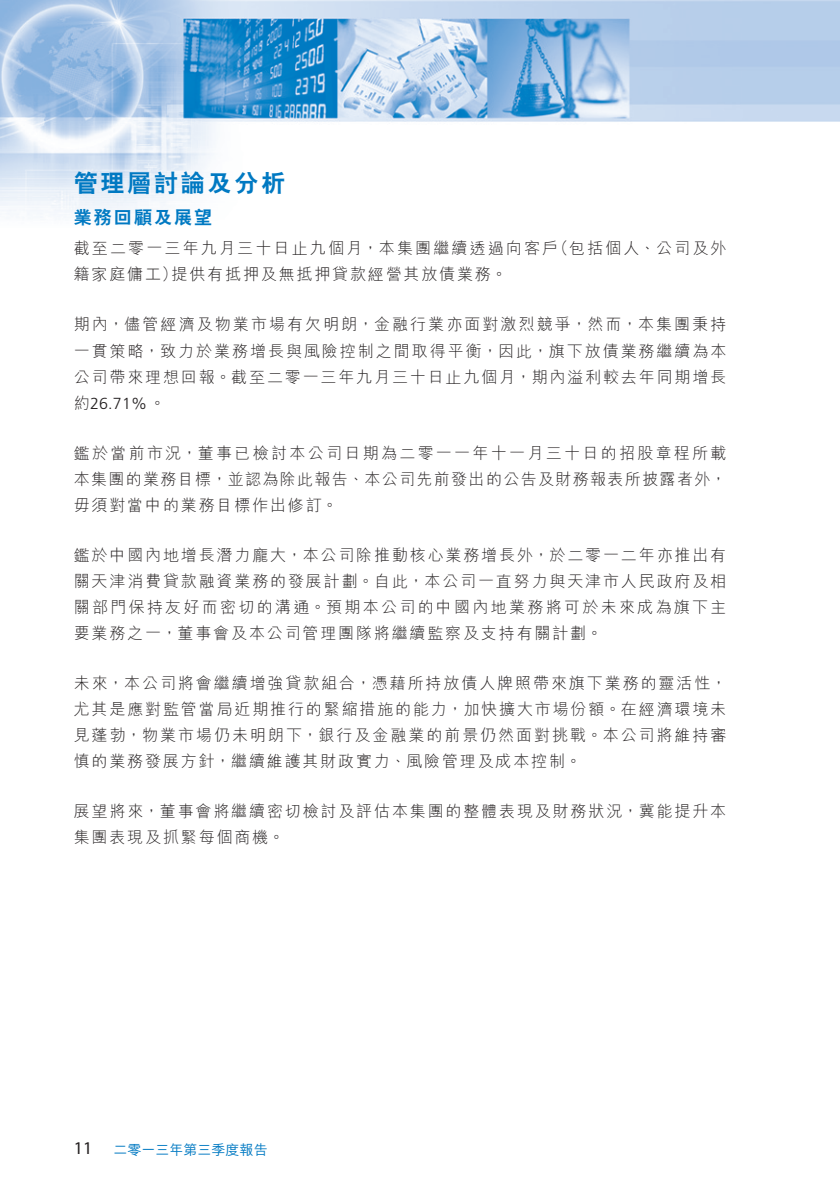
<style>
.page{position:relative;width:840px;height:1191px;background:#fff}
.page>*{position:absolute;margin:0;border:0;box-sizing:border-box;transform-origin:0 0}
._03_H1{font:800 24px "C Hei 2 HK";letter-spacing:.115em;color:#0079c2}
._04___H2{font:800 18px "C Hei 2 HK";letter-spacing:.115em;color:#0079c2}
.t1{font:18px "Myriad Pro";color:#231f20}
._11_P0{font:300 16px/26px "M Hei HK";letter-spacing:.115em;color:#231f20;text-align:justify}
._11_P0-2{font:300 16px/26px "M Hei HK";letter-spacing:.135em;color:#231f20}
.t2{font:500 14px "M Hei HK";color:#0079c2}
.s1{font-family:"Frutiger LT Std"}
</style>
<div class="page">
<img style="left:0;top:0;width:839px;height:218px">
<p class="_03_H1" style="left:74px;top:167px;width:213px">管理層討論及分析</p>
<p class="_04___H2" style="left:74px;top:205px;width:140px">業務回顧及展望</p>
<p class="_11_P0-2" style="left:171px;top:235px;width:388px;text-indent:-98px">截至二零一三年九月三十日止九個月，本集團繼續透過向客戶提供有抵押及無抵押貸款經營其放債業務。</p>
<p class="_11_P0-2" style="left:552px;top:235px;width:175px">（包括個人、公司及外</p>
<p class="_11_P0" style="left:74px;top:261px;width:105px">籍家庭傭工）</p>
<p class="_11_P0" style="left:74px;top:311px;width:654px">期內，儘管經濟及物業市場有欠明朗，金融行業亦面對激烈競爭，然而，本集團秉持一貫策略，致力於業務增長與風險控制之間取得平衡，因此，旗下放債業務繼續為本公司帶來理想回報。截至二零一三年九月三十日止九個月，期內溢利較去年同期增長約<span class="s1">26.71%</span>。</p>
<p class="_11_P0" style="left:74px;top:439px;width:654px">鑑於當前市況，董事已檢討本公司日期為二零一一年十一月三十日的招股章程所載本集團的業務目標，並認為除此報告、本公司先前發出的公告及財務報表所披露者外，毋須對當中的業務目標作出修訂。</p>
<p class="_11_P0" style="left:74px;top:541px;width:654px">鑑於中國內地增長潛力龐大，本公司除推動核心業務增長外，於二零一二年亦推出有關天津消費貸款融資業務的發展計劃。自此，本公司一直努力與天津市人民政府及相關部門保持友好而密切的溝通。預期本公司的中國內地業務將可於未來成為旗下主要業務之一，董事會及本公司管理團隊將繼續監察及支持有關計劃。</p>
<p class="_11_P0" style="left:74px;top:669px;width:654px">未來，本公司將會繼續增強貸款組合，憑藉所持放債人牌照帶來旗下業務的靈活性，尤其是應對監管當局近期推行的緊縮措施的能力，加快擴大市場份額。在經濟環境未見蓬勃，物業市場仍未明朗下，銀行及金融業的前景仍然面對挑戰。本公司將維持審慎的業務發展方針，繼續維護其財政實力、風險管理及成本控制。</p>
<p class="_11_P0" style="left:74px;top:797px;width:653px">展望將來，董事會將繼續密切檢討及評估本集團的整體表現及財務狀況，冀能提升本集團表現及抓緊每個商機。</p>
<p class="t1" style="left:74px;top:1137px;width:20px">11</p>
<p class="t2" style="left:113px;top:1139px;width:155px">二零一三年第三季度報告</p>
</div>
